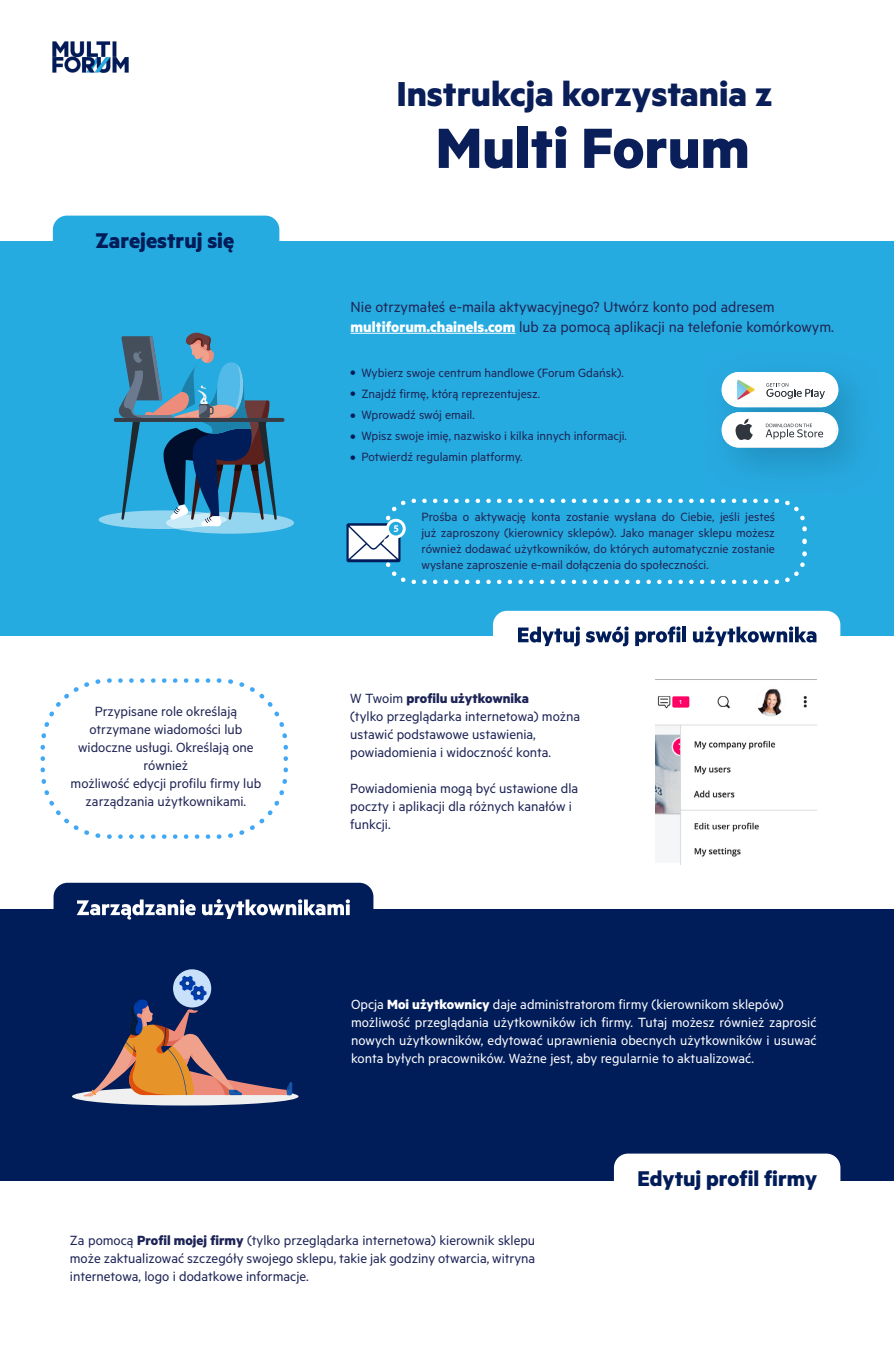
<style>
.page{position:relative;width:894px;height:1352px;background:#fff}
.page>*{position:absolute;margin:0;border:0;box-sizing:border-box;transform-origin:0 0}
.t1{font:700 63.75px "Metric";color:#0a1f59}
.t2{font:700 39px "Metric";color:#0a1f59}
.t3{font:700 24px "Metric";color:#001c59}
.t4{font:16.5px/19.8px "Metric";color:#202555}
.t5{font:16.5px/21px "Metric";color:#001c59;text-align:justify}
.t6{font:15px/18px "Metric";color:#1d2456}
.t7{font:15px/18px "Metric";color:#fff}
.t8{font:15px/18px "Metric";color:#202555;text-align:center}
.t9{font:13.5px/16.2px "Metric";color:#202555;text-align:justify}
.t10{font:13.5px/21px "Metric";color:#1d2456}
.s1{font-weight:700;color:#fff}
.s2{font-weight:700}
</style>
<div class="page">
<div style="left:0;top:241px;width:894px;height:395px;background:#26abe0"></div>
<div style="left:0;top:909px;width:894px;height:271px;background:#001c59"></div>
<img style="left:721px;top:390px;width:135px;height:79px">
<img style="left:722px;top:390px;width:116px;height:12px">
<svg style="left:723px;top:372px;width:114px;height:75px"></svg>
<svg style="left:99px;top:332px;width:195px;height:202px"></svg>
<div style="left:72px;top:1087px;width:226px;height:18px;background:#f0f0f0;border-radius:50%"></div>
<svg style="left:83px;top:969px;width:210px;height:128px"></svg>
<svg style="left:346px;top:523px;width:54px;height:39px"></svg>
<div style="left:53px;top:216px;width:226px;height:51px;background:#26abe0;border-radius:14px"></div>
<img style="left:655px;top:679px;width:161px;height:185px">
<svg style="left:349px;top:498px;width:458px;height:87px"></svg>
<svg style="left:40px;top:678px;width:248px;height:161px"></svg>
<hr style="left:351px;top:333px;width:164px;height:1px;background:#fff">
<img style="left:52px;top:41px;width:77px;height:32px">
<div style="left:54px;top:882px;width:319px;height:51px;background:#001c59;border-radius:14px"></div>
<svg style="left:77px;top:899px;width:119px;height:20px"></svg>
<svg style="left:202px;top:899px;width:148px;height:20px"></svg>
<svg style="left:346px;top:904px;width:4px;height:11px"></svg>
<div style="left:614px;top:1153px;width:226px;height:51px;background:#fff;border-radius:14px"></div>
<div style="left:493px;top:611px;width:347px;height:51px;background:#fff;border-radius:14px"></div>
<svg style="left:518px;top:626px;width:62px;height:20px"></svg>
<svg style="left:586px;top:626px;width:43px;height:20px"></svg>
<svg style="left:635px;top:626px;width:46px;height:20px"></svg>
<hr style="left:682px;top:626px;width:4px;height:16px;background:#001c59">
<svg style="left:693px;top:626px;width:123px;height:20px"></svg>
<h3 class="t3" style="left:96px;top:225px;width:140px">Zarejestruj się</h3>
<p class="t8" style="left:71px;top:702px;width:192px">Przypisane role określają otrzymane wiadomości lub widoczne usługi. Określają one również<br>możliwość edycji profilu firmy lub zarządzania użytkownikami.</p>
<h2 class="t2" style="left:397px;top:70px;width:377px">Instrukcja korzystania z</h2>
<h1 class="t1" style="left:436px;top:109px;width:315px">Multi Forum</h1>
<p class="t4" style="left:351px;top:297px;width:485px">Nie otrzymałeś e-maila aktywacyjnego? Utwórz konto pod adresem <span class="s1">multiforum.chainels.com</span> lub za pomocą aplikacji na telefonie komórkowym.</p>
<p class="t5" style="left:350px;top:361px;width:7px">• • • • •</p>
<p class="t10" style="left:362px;top:362px;width:267px">Wybierz swoje centrum handlowe (Forum Gdańsk).<br>Znajdź firmę, którą reprezentujesz.<br>Wprowadź swój email.<br>Wpisz swoje imię, nazwisko i kilka innych informacji.<br>Potwierdź regulamin platformy.</p>
<p class="t9" style="left:422px;top:508px;width:355px">Prośba o aktywację konta zostanie wysłana do Ciebie, jeśli jesteś już zaproszony (kierownicy sklepów). Jako manager sklepu możesz również dodawać użytkowników, do których automatycznie zostanie wysłane zaproszenie e-mail dołączenia do społeczności.</p>
<p class="t6" style="left:350px;top:688px;width:231px">W Twoim <span class="s2">profilu użytkownika<br></span>(tylko przeglądarka internetowa) można ustawić podstawowe ustawienia, powiadomienia i widoczność konta.</p>
<p class="t6" style="left:350px;top:778px;width:230px">Powiadomienia mogą być ustawione dla poczty i aplikacji dla różnych kanałów i funkcji.</p>
<p class="t7" style="left:351px;top:994px;width:467px">Opcja <span class="s2">Moi użytkownicy</span> daje administratorom firmy (kierownikom sklepów) możliwość przeglądania użytkowników ich firmy. Tutaj możesz również zaprosić nowych użytkowników, edytować uprawnienia obecnych użytkowników i usuwać konta byłych pracowników. Ważne jest, aby regularnie to aktualizować.</p>
<h3 class="t3" style="left:638px;top:1163px;width:181px">Edytuj profil firmy</h3>
<p class="t6" style="left:70px;top:1231px;width:467px;text-align:justify">Za pomocą <span class="s2">Profil mojej firmy</span> (tylko przeglądarka internetowa) kierownik sklepu może zaktualizować szczegóły swojego sklepu, takie jak godziny otwarcia, witryna internetowa, logo i dodatkowe informacje.</p>
</div>
